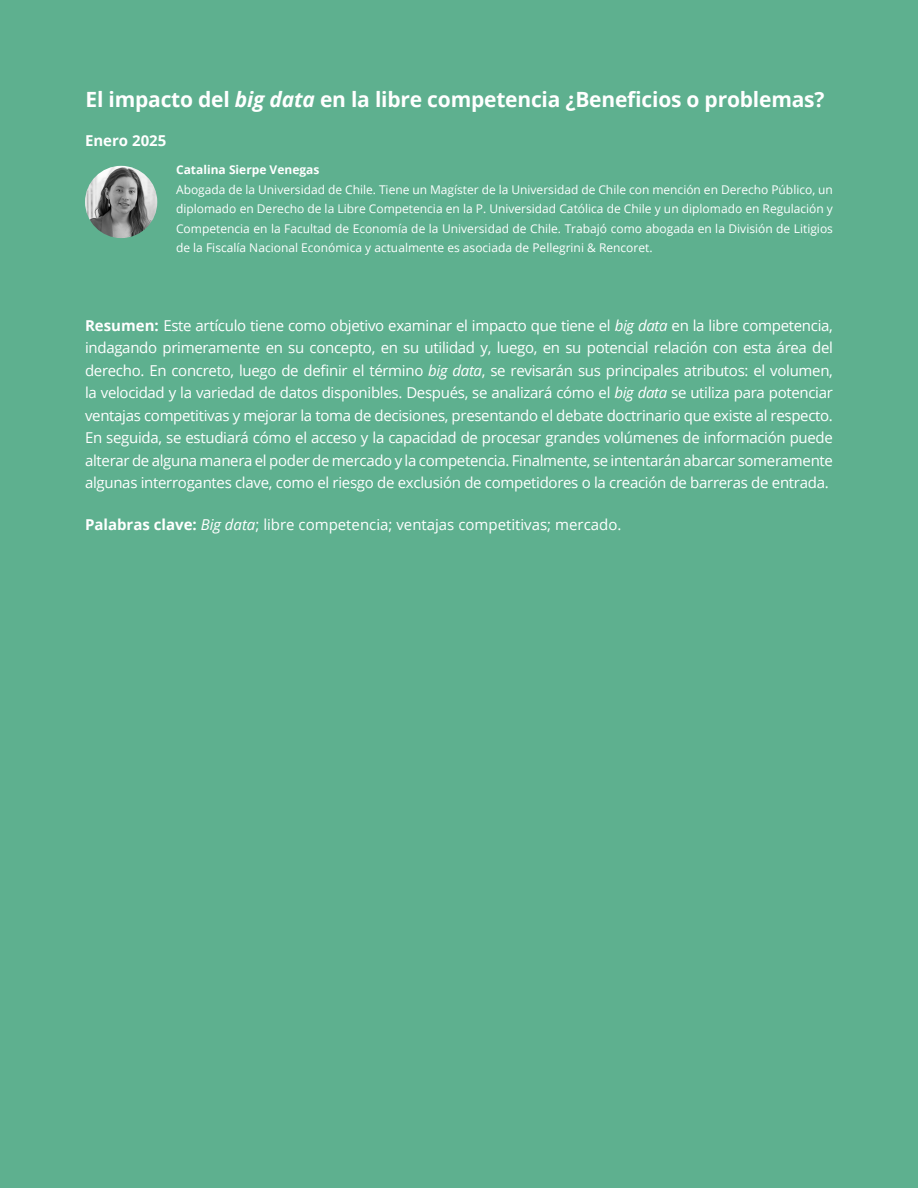
<style>
.page{position:relative;width:918px;height:1188px;background:#5eb08f}
.page>*{position:absolute;margin:0;border:0;box-sizing:border-box;transform-origin:0 0}
.Texto_cuerpo{font:700 21px "Open Sans";letter-spacing:-.01em;color:#fff}
.Texto_cuerpo-2{font:15px/22.5px "Open Sans";letter-spacing:-.02em;color:#fff;text-align:justify}
.Texto_cuerpo-3{font:15px "Open Sans";color:#fff}
._2_COLUMN{font:700 15px "Open Sans";color:#fff}
.t1{font:12px/19.5px "Open Sans";color:#fff;text-align:justify}
.t2{font:700 12px "Open Sans";color:#fff}
.s1{font-style:italic}
.s2{font-weight:700}
</style>
<div class="page">
<img style="left:85px;top:166px;width:72px;height:72px;border-radius:36px">
<p class="Texto_cuerpo" style="left:86px;top:85px;width:740px">El impacto del <span class="s1">big data</span> en la libre competencia ¿Beneficios o problemas?</p>
<p class="_2_COLUMN" style="left:85px;top:130px;width:83px">Enero 2025</p>
<p class="t2" style="left:176px;top:162px;width:145px">Catalina Sierpe Venegas</p>
<p class="t1" style="left:176px;top:179px;width:658px">Abogada de la Universidad de Chile. Tiene un Magíster de la Universidad de Chile con mención en Derecho Público, un diplomado en Derecho de la Libre Competencia en la P. Universidad Católica de Chile y un diplomado en Regulación y Competencia en la Facultad de Economía de la Universidad de Chile. Trabajó como abogada en la División de Litigios de la Fiscalía Nacional Económica y actualmente es asociada de Pellegrini &amp; Rencoret.</p>
<p class="Texto_cuerpo-2" style="left:85px;top:314px;width:749px"><span class="s2">Resumen:</span> Este artículo tiene como objetivo examinar el impacto que tiene el <span class="s1">big data</span> en la libre competencia, indagando primeramente en su concepto, en su utilidad y, luego, en su potencial relación con esta área del derecho. En concreto, luego de definir el término <span class="s1">big data</span>, se revisarán sus principales atributos: el volumen, la velocidad y la variedad de datos disponibles. Después, se analizará cómo el <span class="s1">big data</span> se utiliza para potenciar ventajas competitivas y mejorar la toma de decisiones, presentando el debate doctrinario que existe al respecto.<br>En seguida, se estudiará cómo el acceso y la capacidad de procesar grandes volúmenes de información puede alterar de alguna manera el poder de mercado y la competencia. Finalmente, se intentarán abarcar someramente algunas interrogantes clave, como el riesgo de exclusión de competidores o la creación de barreras de entrada.</p>
<p class="Texto_cuerpo-3" style="left:85px;top:514px;width:538px"><span class="s2">Palabras clave:</span> <span class="s1">Big data</span>; libre competencia; ventajas competitivas; mercado.</p>
</div>
